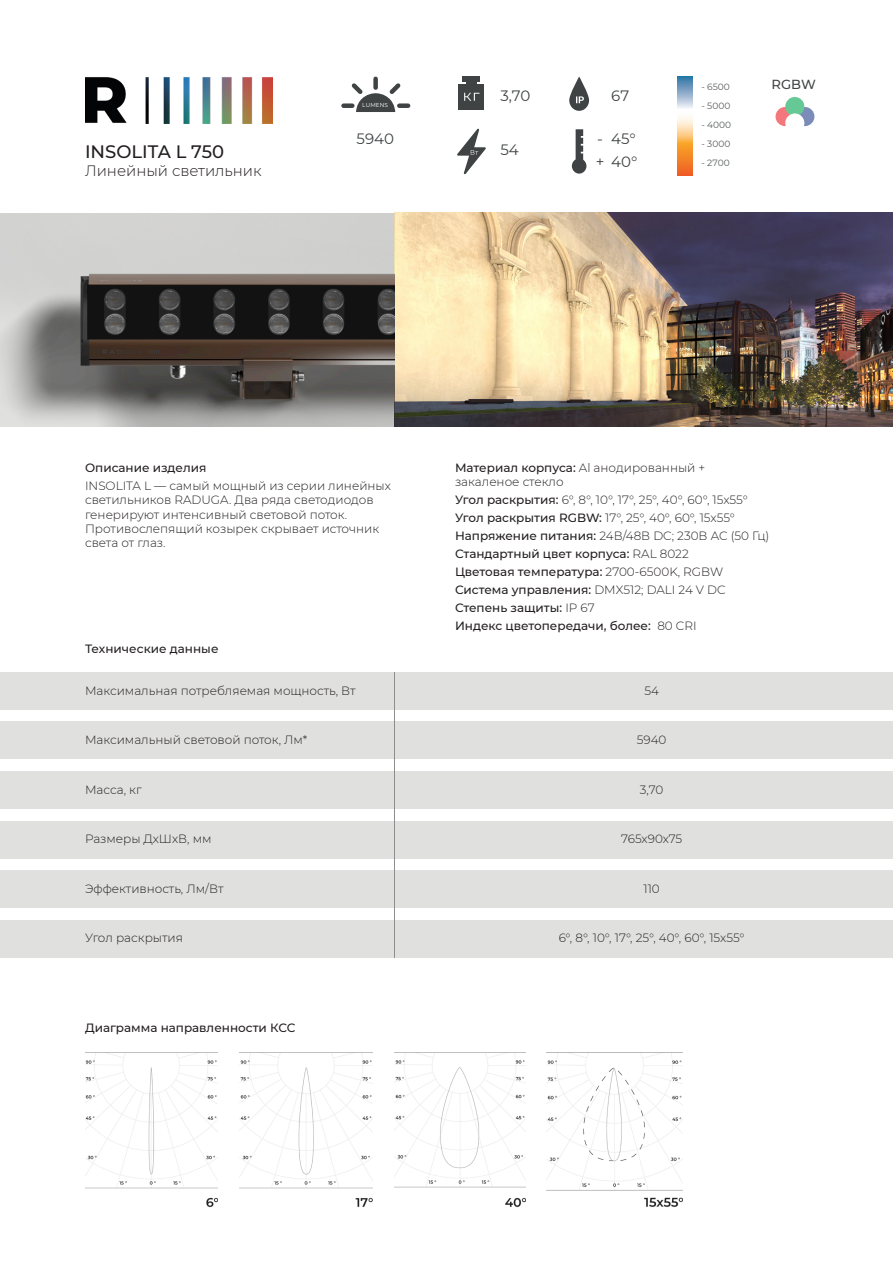
<style>
.page{position:relative;width:893px;height:1263px;background:#fff}
.page>*{position:absolute;margin:0;border:0;box-sizing:border-box;transform-origin:0 0}
.t1{font:500 18px "Montserrat";color:#231f20}
.t2{font:15px "Montserrat";color:#404344}
.t3{font:300 15px "Montserrat";color:#231f20}
.t4{font:500 13.05px "Montserrat";color:#424445}
.t5{font:300 12px/14.4px "Montserrat";color:#231f20}
.t6{font:500 12px "Montserrat";color:#231f20}
.t7{font:9px "Montserrat";color:#585b5c}
.t8{font:5.7px "Montserrat";color:#fff}
.s1{font-weight:300}
.s2{font-weight:500}
</style>
<div class="page">
<img style="left:85px;top:77px;width:188px;height:46px">
<div style="left:0;top:722px;width:893px;height:37px;background:#e0e1df"></div>
<div style="left:0;top:672px;width:893px;height:37px;background:#e0e1df"></div>
<div style="left:0;top:771px;width:893px;height:38px;background:#e0e1df"></div>
<div style="left:0;top:821px;width:893px;height:37px;background:#e0e1df"></div>
<div style="left:0;top:871px;width:893px;height:37px;background:#e0e1df"></div>
<div style="left:0;top:920px;width:893px;height:38px;background:#e0e1df"></div>
<img style="left:0;top:213px;width:893px;height:214px">
<hr style="left:394px;top:672px;width:1px;height:286px;background:#8c8d8e">
<svg style="left:341px;top:76px;width:70px;height:36px"></svg>
<div style="left:459px;top:84px;width:25px;height:26px;background:#404344"></div>
<div style="left:463px;top:77px;width:17px;height:5px;background:#404344"></div>
<div style="left:466px;top:81px;width:11px;height:11px;background:#404344"></div>
<svg style="left:464px;top:93px;width:15px;height:8px"></svg>
<svg style="left:457px;top:129px;width:29px;height:45px"></svg>
<svg style="left:569px;top:77px;width:20px;height:34px"></svg>
<svg style="left:572px;top:129px;width:14px;height:45px"></svg>
<svg style="left:677px;top:77px;width:15px;height:98px"></svg>
<img style="left:547px;top:1053px;width:135px;height:154px">
<img style="left:394px;top:1053px;width:132px;height:155px">
<img style="left:85px;top:1053px;width:133px;height:155px">
<img style="left:239px;top:1053px;width:133px;height:154px">
<svg style="left:775px;top:107px;width:20px;height:19px"></svg>
<svg style="left:795px;top:107px;width:19px;height:19px"></svg>
<div style="left:785px;top:97px;width:19px;height:19px;background:#66c995;border-radius:50%"></div>
<div style="left:785px;top:113px;width:19px;height:20px;background:#fff;border-radius:50%"></div>
<p class="t1" style="left:85px;top:139px;width:141px">INSOLITA L 750</p>
<p class="t3" style="left:85px;top:161px;width:178px">Линейный светильник</p>
<p class="t8" style="left:362px;top:101px;width:27px">LUMENS</p>
<p class="t2" style="left:357px;top:129px;width:39px">5940</p>
<p class="t2" style="left:500px;top:85px;width:31px">3,70</p>
<p class="t2" style="left:500px;top:140px;width:20px">54</p>
<p class="t2" style="left:597px;top:129px;width:7px">-</p>
<p class="t2" style="left:596px;top:151px;width:10px">+</p>
<p class="t2" style="left:611px;top:85px;width:19px">67</p>
<p class="t2" style="left:611px;top:129px;width:26px">45°</p>
<p class="t2" style="left:611px;top:151px;width:28px">40°</p>
<p class="t7" style="left:701px;top:80px;width:30px">- 6500</p>
<p class="t7" style="left:701px;top:100px;width:30px">- 5000</p>
<p class="t7" style="left:701px;top:119px;width:31px">- 4000</p>
<p class="t7" style="left:701px;top:138px;width:30px">- 3000</p>
<p class="t7" style="left:701px;top:157px;width:30px">- 2700</p>
<p class="t4" style="left:771px;top:75px;width:46px">RGBW</p>
<p class="t6" style="left:85px;top:459px;width:123px">Описание изделия</p>
<p class="t5" style="left:85px;top:478px;width:307px">INSOLITA L — самый мощный из серии линейных светильников RADUGA. Два ряда светодиодов генерируют интенсивный световой поток.</p>
<p class="t5" style="left:85px;top:521px;width:296px">Противослепящий козырек скрывает источник света от глаз.</p>
<p class="t6" style="left:85px;top:640px;width:135px">Технические данные</p>
<p class="t5" style="left:85px;top:683px;width:272px">Максимальная потребляемая мощность, Вт</p>
<p class="t5" style="left:85px;top:732px;width:224px">Максимальный световой поток, Лм*</p>
<p class="t5" style="left:85px;top:782px;width:58px">Масса, кг</p>
<p class="t5" style="left:85px;top:831px;width:128px">Размеры ДхШхВ, мм</p>
<p class="t5" style="left:85px;top:881px;width:140px">Эффективность, Лм/Вт</p>
<p class="t5" style="left:85px;top:930px;width:99px">Угол раскрытия</p>
<p class="t6" style="left:85px;top:1019px;width:212px">Диаграмма направленности КСС</p>
<p class="t6" style="left:455px;top:459px;width:252px">Материал корпуса: <span class="s1">Al анодированный +</span></p>
<p class="t5" style="left:455px;top:474px;width:110px">закаленое стекло</p>
<p class="t5" style="left:455px;top:492px;width:294px"><span class="s2">Угол раскрытия:</span> 6°, 8°, 10°, 17°, 25°, 40°, 60°, 15x55°</p>
<p class="t5" style="left:455px;top:510px;width:281px"><span class="s2">Угол раскрытия RGBW:</span> 17°, 25°, 40°, 60°, 15x55°</p>
<p class="t5" style="left:455px;top:528px;width:316px"><span class="s2">Напряжение питания:</span> 24В/48В DC; 230В AC (50 Гц)</p>
<p class="t6" style="left:455px;top:545px;width:235px">Стандартный цвет корпуса: <span class="s1">RAL 8022</span></p>
<p class="t6" style="left:455px;top:563px;width:270px">Цветовая температура: <span class="s1">2700-6500K, RGBW</span></p>
<p class="t6" style="left:455px;top:581px;width:272px">Система управления: <span class="s1">DMX512; DALI 24 V DC</span></p>
<p class="t6" style="left:455px;top:599px;width:141px">Степень защиты: <span class="s1">IP 67</span></p>
<p class="t6" style="left:455px;top:617px;width:243px">Индекс цветопередачи, более: <span class="s1">80 CRI</span></p>
<p class="t5" style="left:644px;top:683px;width:16px">54</p>
<p class="t5" style="left:637px;top:732px;width:31px">5940</p>
<p class="t5" style="left:640px;top:782px;width:25px">3,70</p>
<p class="t5" style="left:621px;top:831px;width:63px">765х90х75</p>
<p class="t5" style="left:643px;top:881px;width:18px">110</p>
<p class="t5" style="left:559px;top:930px;width:187px">6°, 8°, 10°, 17°, 25°, 40°, 60°, 15x55°</p>
</div>
